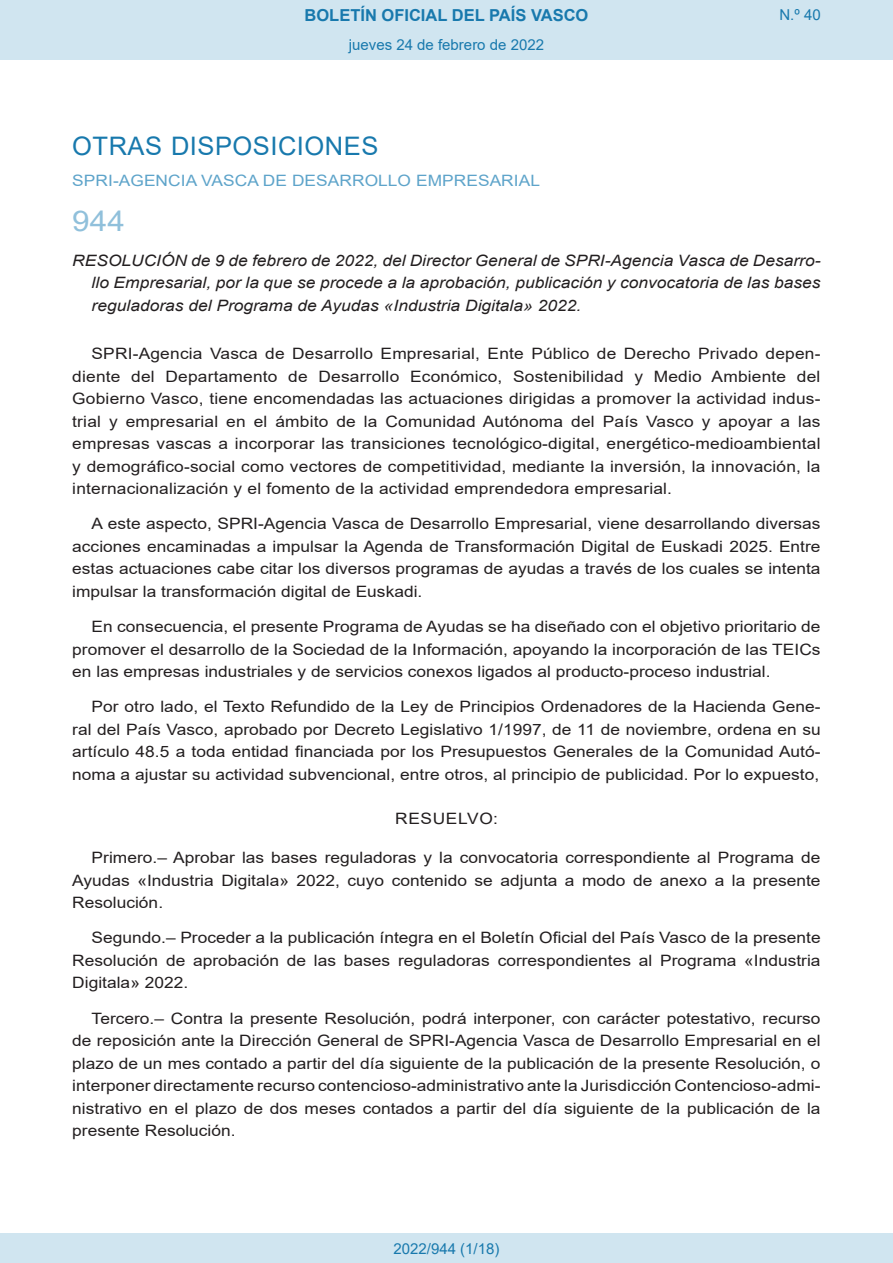
<style>
.page{position:relative;width:893px;height:1263px;background:#fff}
.page>*{position:absolute;margin:0;border:0;box-sizing:border-box;transform-origin:0 0}
.BOPVOrden{font:28.5px "Arial";color:#90c0db;scale:1.11 1}
.BOPVSeccion{font:25.5px "Arial";letter-spacing:.02em;color:#1879ad}
.t1{font:700 16.5px "Arial";color:#1879ad}
.BOPVDetalle{font:15.6px/22.5px "Arial";color:#231f20;text-align:justify;scale:1.11 1}
.BOPVTitulo{font:italic 15.6px/22.5px "Arial";color:#231f20;text-align:justify;scale:1.11 1}
.BOPVOrganismo{font:15.6px "Arial";letter-spacing:.005em;color:#5ea4ca;scale:1.11 1}
.BOPVClave{font:15.6px "Arial";letter-spacing:.035em;color:#231f20;scale:1.11 1}
.Paginacion_Centro{font:15px "Arial";color:#1879ad}
</style>
<div class="page">
<div style="left:0;top:0;width:893px;height:60px;background:#d0e5f0"></div>
<div style="left:0;top:1233px;width:893px;height:30px;background:#d0e5f0"></div>
<p class="t1" style="left:305px;top:3px;width:285px">BOLETÍN OFICIAL DEL PAÍS VASCO</p>
<p class="Paginacion_Centro" style="left:349px;top:35px;width:197px">jueves 24 de febrero de 2022</p>
<p class="Paginacion_Centro" style="left:779px;top:5px;width:43px">N.º 40</p>
<p class="BOPVSeccion" style="left:72px;top:128px;width:308px">OTRAS DISPOSICIONES</p>
<p class="BOPVOrganismo" style="left:72px;top:170px;width:423px">SPRI-AGENCIA VASCA DE DESARROLLO EMPRESARIAL</p>
<p class="BOPVOrden" style="left:72px;top:201px;width:49px">944</p>
<p class="BOPVTitulo" style="left:92px;top:249px;width:658px;text-indent:-19px">RESOLUCIÓN de 9 de febrero de 2022, del Director General de SPRI-Agencia Vasca de Desarro&shy;llo Empresarial, por la que se procede a la aprobación, publicación y convocatoria de las bases reguladoras del Programa de Ayudas «Industria Digitala» 2022.</p>
<p class="BOPVDetalle" style="left:72px;top:342px;width:676px;text-indent:19px">SPRI-Agencia Vasca de Desarrollo Empresarial, Ente Público de Derecho Privado depen&shy;diente del Departamento de Desarrollo Económico, Sostenibilidad y Medio Ambiente del Gobierno Vasco, tiene encomendadas las actuaciones dirigidas a promover la actividad indus&shy;trial y empresarial en el ámbito de la Comunidad Autónoma del País Vasco y apoyar a las empresas vascas a incorporar las transiciones tecnológico-digital, energético-medioambiental y demográfico-social como vectores de competitividad, mediante la inversión, la innovación, la internacionalización y el fomento de la actividad emprendedora empresarial.</p>
<p class="BOPVDetalle" style="left:72px;top:512px;width:676px;text-indent:19px">A este aspecto, SPRI-Agencia Vasca de Desarrollo Empresarial, viene desarrollando diversas acciones encaminadas a impulsar la Agenda de Transformación Digital de Euskadi 2025. Entre estas actuaciones cabe citar los diversos programas de ayudas a través de los cuales se intenta impulsar la transformación digital de Euskadi.</p>
<p class="BOPVDetalle" style="left:72px;top:615px;width:676px;text-indent:19px">En consecuencia, el presente Programa de Ayudas se ha diseñado con el objetivo prioritario de promover el desarrollo de la Sociedad de la Información, apoyando la incorporación de las TEICs en las empresas industriales y de servicios conexos ligados al producto-proceso industrial.</p>
<p class="BOPVDetalle" style="left:72px;top:695px;width:676px;text-indent:19px">Por otro lado, el Texto Refundido de la Ley de Principios Ordenadores de la Hacienda Gene&shy;ral del País Vasco, aprobado por Decreto Legislativo 1/1997, de 11 de noviembre, ordena en su artículo 48.5 a toda entidad financiada por los Presupuestos Generales de la Comunidad Autó&shy;noma a ajustar su actividad subvencional, entre otros, al principio de publicidad. Por lo expuesto,</p>
<p class="BOPVClave" style="left:395px;top:807px;width:94px">RESUELVO:</p>
<p class="BOPVDetalle" style="left:72px;top:846px;width:676px;text-indent:19px">Primero.– Aprobar las bases reguladoras y la convocatoria correspondiente al Programa de Ayudas «Industria Digitala» 2022, cuyo contenido se adjunta a modo de anexo a la presente Resolución.</p>
<p class="BOPVDetalle" style="left:72px;top:926px;width:676px;text-indent:19px">Segundo.– Proceder a la publicación íntegra en el Boletín Oficial del País Vasco de la presente Resolución de aprobación de las bases reguladoras correspondientes al Programa «Industria Digitala» 2022.</p>
<p class="BOPVDetalle" style="left:72px;top:1007px;width:676px;text-indent:19px">Tercero.– Contra la presente Resolución, podrá interponer, con carácter potestativo, recurso de reposición ante la Dirección General de SPRI-Agencia Vasca de Desarrollo Empresarial en el plazo de un mes contado a partir del día siguiente de la publicación de la presente Resolución, o interponer directamente recurso contencioso-administrativo ante la Jurisdicción Contencioso-admi&shy;nistrativo en el plazo de dos meses contados a partir del día siguiente de la publicación de la presente Resolución.</p>
<p class="Paginacion_Centro" style="left:393px;top:1238px;width:107px">2022/944 (1/18)</p>
</div>
